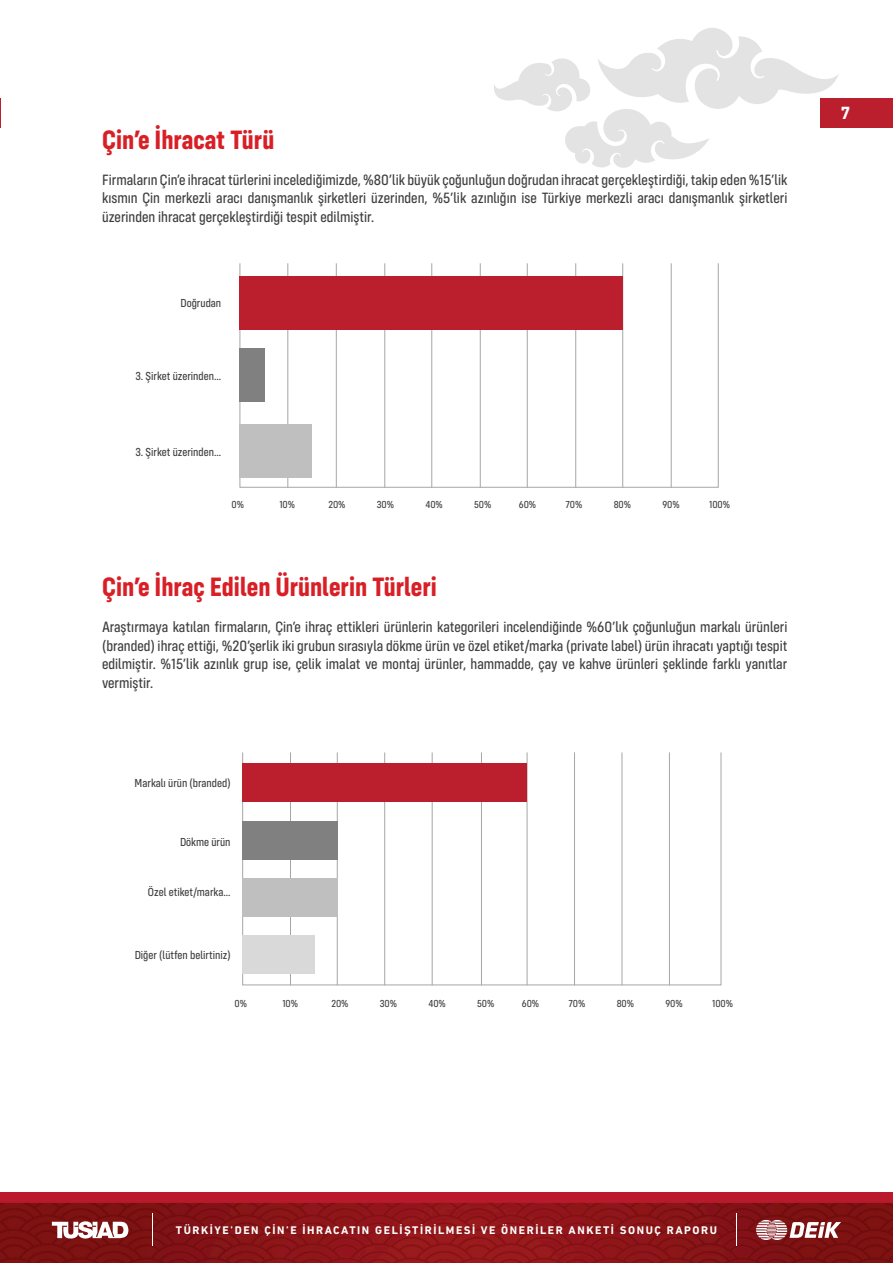
<style>
.page{position:relative;width:893px;height:1263px;background:#fff}
.page>*{position:absolute;margin:0;border:0;box-sizing:border-box;transform-origin:0 0}
.t1{font:700 27.45px "Config Condensed";color:#d91f26}
.t2{font:700 18px "DIN Next CYR";color:#fff}
.t3{font:15.45px/18.5px "Config Condensed Text";color:#3e3e3f;text-align:justify}
.t4{font:12px "Config Condensed Text";color:#3e3e3f}
.t5{font:700 11.25px "DIN Next CYR";letter-spacing:.14em;color:#fff}
.t6{font:10.5px "Config Condensed Text";color:#3e3e3f}
</style>
<div class="page">
<div style="left:821px;top:98px;width:72px;height:30px;background:#bb1e2d"></div>
<hr style="left:0;top:98px;width:1px;height:30px;background:#bb1e2d">
<img style="left:0;top:1192px;width:893px;height:71px">
<svg style="left:52px;top:1220px;width:76px;height:20px"></svg>
<svg style="left:756px;top:1220px;width:85px;height:20px"></svg>
<hr style="left:152px;top:1214px;width:1px;height:32px;background:#fff">
<hr style="left:736px;top:1214px;width:1px;height:32px;background:#fff">
<svg style="left:494px;top:28px;width:345px;height:140px"></svg>
<div style="left:240px;top:263px;width:479px;height:225px;border:1px solid #a6a6a6"></div>
<hr style="left:287px;top:263px;width:1px;height:225px;background:#a6a6a6">
<hr style="left:336px;top:263px;width:1px;height:225px;background:#a6a6a6">
<hr style="left:384px;top:263px;width:1px;height:225px;background:#a6a6a6">
<hr style="left:431px;top:263px;width:1px;height:225px;background:#a6a6a6">
<hr style="left:480px;top:263px;width:1px;height:225px;background:#a6a6a6">
<hr style="left:527px;top:263px;width:1px;height:225px;background:#a6a6a6">
<hr style="left:671px;top:263px;width:1px;height:225px;background:#a6a6a6">
<hr style="left:622px;top:263px;width:1px;height:225px;background:#a6a6a6">
<hr style="left:575px;top:263px;width:1px;height:225px;background:#a6a6a6">
<div style="left:240px;top:276px;width:383px;height:54px;background:#bb1e2d"></div>
<div style="left:240px;top:349px;width:25px;height:53px;background:#808080"></div>
<div style="left:240px;top:424px;width:72px;height:54px;background:#bfbfbf"></div>
<div style="left:242px;top:752px;width:479px;height:233px;border:1px solid #a6a6a6"></div>
<hr style="left:669px;top:752px;width:1px;height:233px;background:#a6a6a6">
<hr style="left:622px;top:752px;width:1px;height:233px;background:#a6a6a6">
<hr style="left:574px;top:752px;width:1px;height:233px;background:#a6a6a6">
<hr style="left:527px;top:752px;width:1px;height:233px;background:#a6a6a6">
<hr style="left:481px;top:752px;width:1px;height:233px;background:#a6a6a6">
<hr style="left:432px;top:752px;width:1px;height:233px;background:#a6a6a6">
<hr style="left:384px;top:752px;width:1px;height:233px;background:#a6a6a6">
<hr style="left:337px;top:752px;width:1px;height:233px;background:#a6a6a6">
<hr style="left:290px;top:752px;width:1px;height:233px;background:#a6a6a6">
<div style="left:242px;top:763px;width:285px;height:39px;background:#bb1e2d"></div>
<div style="left:242px;top:822px;width:96px;height:38px;background:#808080"></div>
<div style="left:242px;top:879px;width:96px;height:38px;background:#bfbfbf"></div>
<div style="left:242px;top:936px;width:73px;height:38px;background:#d9d9d9"></div>
<p class="t1" style="left:102px;top:124px;width:174px">Çin’e İhracat Türü</p>
<p class="t3" style="left:102px;top:171px;width:687px">Firmaların Çin’e ihracat türlerini incelediğimizde, %80’lik büyük çoğunluğun doğrudan ihracat gerçekleştirdiği, takip eden %15’lik kısmın Çin merkezli aracı danışmanlık şirketleri üzerinden, %5’lik azınlığın ise Türkiye merkezli aracı danışmanlık şirketleri üzerinden ihracat gerçekleştirdiği tespit edilmiştir.</p>
<p class="t4" style="left:181px;top:297px;width:42px">Doğrudan</p>
<p class="t4" style="left:135px;top:369px;width:87px">3. Şirket üzerinden...</p>
<p class="t4" style="left:135px;top:445px;width:87px">3. Şirket üzerinden...</p>
<p class="t6" style="left:232px;top:498px;width:14px">0%</p>
<p class="t6" style="left:279px;top:498px;width:17px">10%</p>
<p class="t6" style="left:328px;top:498px;width:19px">20%</p>
<p class="t6" style="left:377px;top:498px;width:19px">30%</p>
<p class="t6" style="left:425px;top:498px;width:19px">40%</p>
<p class="t6" style="left:474px;top:498px;width:19px">50%</p>
<p class="t6" style="left:519px;top:498px;width:19px">60%</p>
<p class="t6" style="left:566px;top:498px;width:18px">70%</p>
<p class="t6" style="left:614px;top:498px;width:19px">80%</p>
<p class="t6" style="left:662px;top:498px;width:19px">90%</p>
<p class="t6" style="left:709px;top:498px;width:23px">100%</p>
<p class="t1" style="left:102px;top:571px;width:336px">Çin’e İhraç Edilen Ürünlerin Türleri</p>
<p class="t3" style="left:102px;top:618px;width:687px">Araştırmaya katılan firmaların, Çin’e ihraç ettikleri ürünlerin kategorileri incelendiğinde %60’lık çoğunluğun markalı ürünleri (branded) ihraç ettiği, %20’şerlik iki grubun sırasıyla dökme ürün ve özel etiket/marka (private label) ürün ihracatı yaptığı tespit edilmiştir. %15’lik azınlık grup ise, çelik imalat ve montaj ürünler, hammadde, çay ve kahve ürünleri şeklinde farklı yanıtlar vermiştir.</p>
<p class="t4" style="left:135px;top:776px;width:97px">Markalı ürün (branded)</p>
<p class="t4" style="left:180px;top:835px;width:52px">Dökme ürün</p>
<p class="t4" style="left:148px;top:885px;width:84px">Özel etiket/marka...</p>
<p class="t4" style="left:135px;top:949px;width:97px">Diğer (lütfen belirtiniz)</p>
<p class="t6" style="left:235px;top:997px;width:14px">0%</p>
<p class="t6" style="left:282px;top:997px;width:17px">10%</p>
<p class="t6" style="left:331px;top:997px;width:19px">20%</p>
<p class="t6" style="left:380px;top:997px;width:19px">30%</p>
<p class="t6" style="left:428px;top:997px;width:19px">40%</p>
<p class="t6" style="left:477px;top:997px;width:19px">50%</p>
<p class="t6" style="left:522px;top:997px;width:19px">60%</p>
<p class="t6" style="left:569px;top:997px;width:18px">70%</p>
<p class="t6" style="left:617px;top:997px;width:19px">80%</p>
<p class="t6" style="left:665px;top:997px;width:19px">90%</p>
<p class="t6" style="left:712px;top:997px;width:23px">100%</p>
<p class="t2" style="left:841px;top:102px;width:12px">7</p>
<p class="t5" style="left:176px;top:1224px;width:543px">TÜRKİYE’DEN ÇİN’E İHRACATIN GELİŞTİRİLMESİ VE ÖNERİLER ANKETİ SONUÇ RAPORU</p>
</div>
